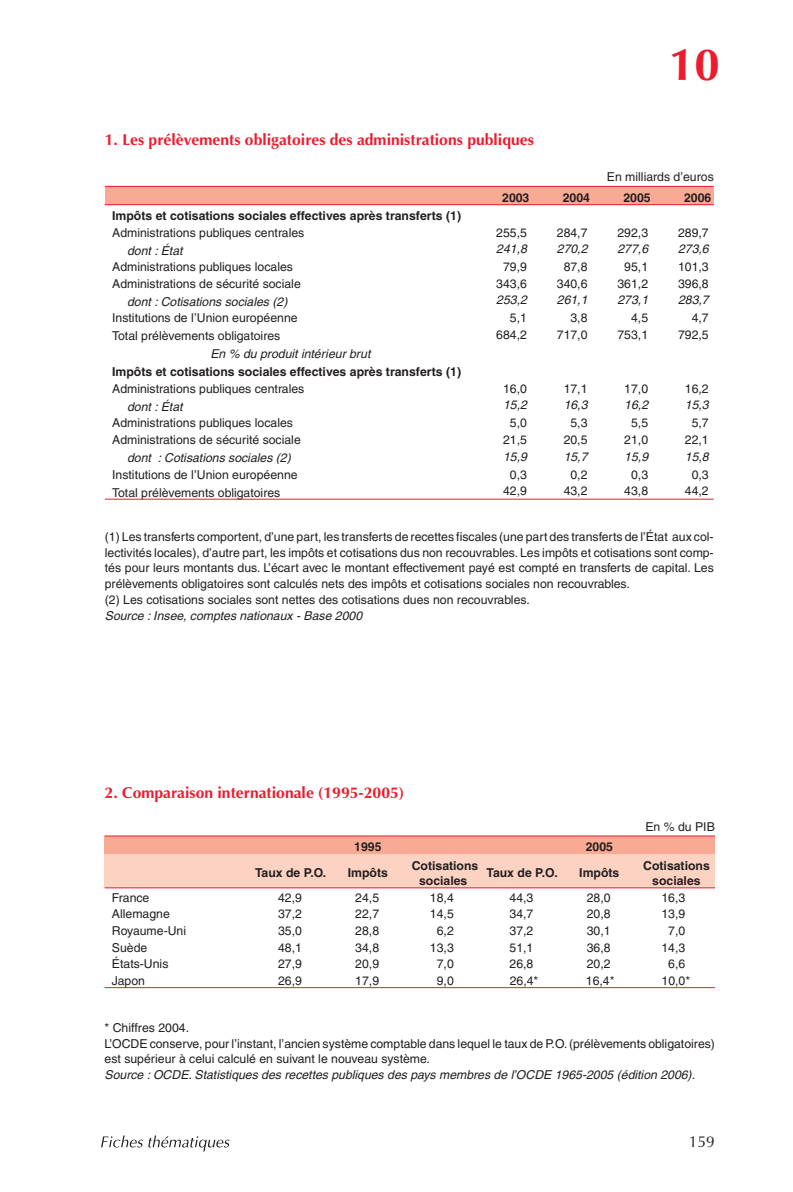
<style>
.page{position:relative;width:793px;height:1192px;background:#fff}
.page>*{position:absolute;margin:0;border:0;box-sizing:border-box;transform-origin:0 0}
.t1{font:700 45.5px "Optima";color:#ee1b2c}
.t2{font:700 15.75px "Optima";color:#ee1b2c}
.t3{font:15.75px "Optima";color:#231f20}
.t4{font:12.25px/15.8px "Helvetica";color:#231f20}
.t5{font:italic 12.25px "Helvetica";color:#231f20}
.t6{font:700 12.25px/15.2px "Helvetica";color:#231f20;text-align:center}
</style>
<div class="page">
<svg style="left:101px;top:1135px;width:129px;height:16px"></svg>
<div style="left:105px;top:186px;width:609px;height:19px;background:#f8aa94"></div>
<hr style="left:105px;top:186px;width:609px;height:1px;background:#ee1b2c">
<hr style="left:105px;top:204px;width:609px;height:1px;background:#ee1b2c">
<hr style="left:105px;top:499px;width:609px;height:1px;background:#ee1b2c">
<div style="left:105px;top:836px;width:610px;height:18px;background:#f8aa94"></div>
<div style="left:105px;top:854px;width:610px;height:34px;background:#fcd3c3"></div>
<hr style="left:105px;top:835px;width:610px;height:1px;background:#ee1b2c">
<hr style="left:105px;top:887px;width:610px;height:1px;background:#ee1b2c">
<hr style="left:105px;top:987px;width:610px;height:1px;background:#ee1b2c">
<p class="t2" style="left:105px;top:134px;width:430px">1. Les prélèvements obligatoires des administrations publiques</p>
<h1 class="t1" style="left:669px;top:46px;width:52px">10</h1>
<p class="t4" style="left:607px;top:170px;width:108px">En milliards d’euros</p>
<p class="t6" style="left:502px;top:191px;width:29px">2003</p>
<p class="t6" style="left:563px;top:191px;width:29px">2004</p>
<p class="t6" style="left:623px;top:191px;width:29px">2005</p>
<p class="t6" style="left:684px;top:191px;width:29px">2006</p>
<p class="t6" style="left:112px;top:209px;width:350px">Impôts et cotisations sociales effectives après transferts (1)</p>
<p class="t4" style="left:112px;top:226px;width:194px">Administrations publiques centrales</p>
<p class="t4" style="left:496px;top:226px;width:32px">255,5</p>
<p class="t4" style="left:557px;top:226px;width:32px">284,7</p>
<p class="t4" style="left:617px;top:226px;width:32px">292,3</p>
<p class="t4" style="left:678px;top:226px;width:32px">289,7</p>
<p class="t5" style="left:127px;top:246px;width:59px">dont : État</p>
<p class="t5" style="left:496px;top:244px;width:35px">241,8</p>
<p class="t5" style="left:557px;top:244px;width:35px">270,2</p>
<p class="t5" style="left:617px;top:244px;width:35px">277,6</p>
<p class="t5" style="left:678px;top:244px;width:35px">273,6</p>
<p class="t4" style="left:112px;top:260px;width:182px">Administrations publiques locales</p>
<p class="t4" style="left:503px;top:260px;width:25px">79,9</p>
<p class="t4" style="left:564px;top:260px;width:25px">87,8</p>
<p class="t4" style="left:624px;top:260px;width:25px">95,1</p>
<p class="t4" style="left:678px;top:260px;width:32px">101,3</p>
<p class="t4" style="left:112px;top:277px;width:190px">Administrations de sécurité sociale</p>
<p class="t4" style="left:496px;top:277px;width:32px">343,6</p>
<p class="t4" style="left:557px;top:277px;width:32px">340,6</p>
<p class="t4" style="left:617px;top:277px;width:32px">361,2</p>
<p class="t4" style="left:678px;top:277px;width:32px">396,8</p>
<p class="t5" style="left:127px;top:297px;width:164px">dont : Cotisations sociales (2)</p>
<p class="t5" style="left:496px;top:296px;width:35px">253,2</p>
<p class="t5" style="left:557px;top:296px;width:35px">261,1</p>
<p class="t5" style="left:617px;top:296px;width:35px">273,1</p>
<p class="t5" style="left:678px;top:296px;width:35px">283,7</p>
<p class="t4" style="left:112px;top:311px;width:187px">Institutions de l’Union européenne</p>
<p class="t4" style="left:510px;top:311px;width:19px">5,1</p>
<p class="t4" style="left:570px;top:311px;width:19px">3,8</p>
<p class="t4" style="left:631px;top:311px;width:19px">4,5</p>
<p class="t4" style="left:692px;top:311px;width:19px">4,7</p>
<p class="t4" style="left:112px;top:329px;width:170px">Total prélèvements obligatoires</p>
<p class="t4" style="left:496px;top:328px;width:32px">684,2</p>
<p class="t4" style="left:557px;top:328px;width:32px">717,0</p>
<p class="t4" style="left:617px;top:328px;width:32px">753,1</p>
<p class="t4" style="left:678px;top:328px;width:32px">792,5</p>
<p class="t5" style="left:210px;top:349px;width:164px">En % du produit intérieur brut</p>
<p class="t6" style="left:112px;top:365px;width:350px">Impôts et cotisations sociales effectives après transferts (1)</p>
<p class="t4" style="left:112px;top:382px;width:194px">Administrations publiques centrales</p>
<p class="t4" style="left:503px;top:382px;width:25px">16,0</p>
<p class="t4" style="left:564px;top:382px;width:25px">17,1</p>
<p class="t4" style="left:624px;top:382px;width:25px">17,0</p>
<p class="t4" style="left:685px;top:382px;width:25px">16,2</p>
<p class="t5" style="left:127px;top:402px;width:59px">dont : État</p>
<p class="t5" style="left:503px;top:401px;width:28px">15,2</p>
<p class="t5" style="left:564px;top:401px;width:28px">16,3</p>
<p class="t5" style="left:624px;top:401px;width:28px">16,2</p>
<p class="t5" style="left:685px;top:401px;width:28px">15,3</p>
<p class="t4" style="left:112px;top:416px;width:182px">Administrations publiques locales</p>
<p class="t4" style="left:510px;top:416px;width:19px">5,0</p>
<p class="t4" style="left:570px;top:416px;width:19px">5,3</p>
<p class="t4" style="left:631px;top:416px;width:19px">5,5</p>
<p class="t4" style="left:692px;top:416px;width:19px">5,7</p>
<p class="t4" style="left:112px;top:433px;width:190px">Administrations de sécurité sociale</p>
<p class="t4" style="left:503px;top:433px;width:25px">21,5</p>
<p class="t4" style="left:564px;top:433px;width:25px">20,5</p>
<p class="t4" style="left:624px;top:433px;width:25px">21,0</p>
<p class="t4" style="left:685px;top:433px;width:25px">22,1</p>
<p class="t5" style="left:127px;top:453px;width:168px">dont : Cotisations sociales (2)</p>
<p class="t5" style="left:503px;top:452px;width:28px">15,9</p>
<p class="t5" style="left:564px;top:452px;width:28px">15,7</p>
<p class="t5" style="left:624px;top:452px;width:28px">15,9</p>
<p class="t5" style="left:685px;top:452px;width:28px">15,8</p>
<p class="t4" style="left:112px;top:468px;width:187px">Institutions de l’Union européenne</p>
<p class="t4" style="left:510px;top:468px;width:19px">0,3</p>
<p class="t4" style="left:570px;top:468px;width:19px">0,2</p>
<p class="t4" style="left:631px;top:468px;width:19px">0,3</p>
<p class="t4" style="left:692px;top:468px;width:19px">0,3</p>
<p class="t4" style="left:112px;top:485px;width:170px">Total prélèvements obligatoires</p>
<p class="t4" style="left:503px;top:484px;width:25px">42,9</p>
<p class="t4" style="left:564px;top:484px;width:25px">43,2</p>
<p class="t4" style="left:624px;top:484px;width:25px">43,8</p>
<p class="t4" style="left:685px;top:484px;width:25px">44,2</p>
<p class="t4" style="left:105px;top:530px;width:610px">(1) Les transferts comportent, d’une part, les transferts de recettes fiscales (une part des transferts de l’État aux col&shy;lectivités locales), d’autre part, les impôts et cotisations dus non recouvrables. Les impôts et cotisations sont comp&shy;tés pour leurs montants dus. L’écart avec le montant effectivement payé est compté en transferts de capital. Les prélèvements obligatoires sont calculés nets des impôts et cotisations sociales non recouvrables.<br>(2) Les cotisations sociales sont nettes des cotisations dues non recouvrables.</p>
<p class="t5" style="left:105px;top:611px;width:261px">Source : Insee, comptes nationaux - Base 2000</p>
<p class="t2" style="left:105px;top:786px;width:301px">2. Comparaison internationale (1995-2005)</p>
<p class="t6" style="left:354px;top:840px;width:29px">1995</p>
<p class="t6" style="left:586px;top:840px;width:29px">2005</p>
<p class="t4" style="left:645px;top:820px;width:71px">En % du PIB</p>
<p class="t6" style="left:255px;top:866px;width:73px">Taux de P.O.</p>
<p class="t6" style="left:348px;top:866px;width:42px">Impôts</p>
<p class="t6" style="left:412px;top:859px;width:68px">Cotisations sociales</p>
<p class="t6" style="left:486px;top:866px;width:73px">Taux de P.O.</p>
<p class="t6" style="left:579px;top:866px;width:42px">Impôts</p>
<p class="t6" style="left:643px;top:859px;width:68px">Cotisations sociales</p>
<p class="t4" style="left:112px;top:891px;width:39px">France</p>
<p class="t4" style="left:278px;top:891px;width:25px">42,9</p>
<p class="t4" style="left:355px;top:891px;width:25px">24,5</p>
<p class="t4" style="left:430px;top:891px;width:25px">18,4</p>
<p class="t4" style="left:509px;top:891px;width:25px">44,3</p>
<p class="t4" style="left:587px;top:891px;width:25px">28,0</p>
<p class="t4" style="left:661px;top:891px;width:25px">16,3</p>
<p class="t4" style="left:112px;top:907px;width:59px">Allemagne</p>
<p class="t4" style="left:278px;top:907px;width:25px">37,2</p>
<p class="t4" style="left:355px;top:907px;width:25px">22,7</p>
<p class="t4" style="left:430px;top:907px;width:25px">14,5</p>
<p class="t4" style="left:509px;top:907px;width:25px">34,7</p>
<p class="t4" style="left:587px;top:907px;width:25px">20,8</p>
<p class="t4" style="left:661px;top:907px;width:25px">13,9</p>
<p class="t4" style="left:112px;top:924px;width:76px">Royaume-Uni</p>
<p class="t4" style="left:278px;top:924px;width:25px">35,0</p>
<p class="t4" style="left:355px;top:924px;width:25px">28,8</p>
<p class="t4" style="left:437px;top:924px;width:19px">6,2</p>
<p class="t4" style="left:509px;top:924px;width:25px">37,2</p>
<p class="t4" style="left:587px;top:924px;width:25px">30,1</p>
<p class="t4" style="left:668px;top:924px;width:19px">7,0</p>
<p class="t4" style="left:112px;top:941px;width:37px">Suède</p>
<p class="t4" style="left:278px;top:941px;width:25px">48,1</p>
<p class="t4" style="left:355px;top:941px;width:25px">34,8</p>
<p class="t4" style="left:430px;top:941px;width:25px">13,3</p>
<p class="t4" style="left:509px;top:941px;width:25px">51,1</p>
<p class="t4" style="left:587px;top:941px;width:25px">36,8</p>
<p class="t4" style="left:661px;top:941px;width:25px">14,3</p>
<p class="t4" style="left:112px;top:957px;width:58px">États-Unis</p>
<p class="t4" style="left:278px;top:957px;width:25px">27,9</p>
<p class="t4" style="left:355px;top:957px;width:25px">20,9</p>
<p class="t4" style="left:437px;top:957px;width:19px">7,0</p>
<p class="t4" style="left:509px;top:957px;width:25px">26,8</p>
<p class="t4" style="left:587px;top:957px;width:25px">20,2</p>
<p class="t4" style="left:668px;top:957px;width:19px">6,6</p>
<p class="t4" style="left:112px;top:974px;width:35px">Japon</p>
<p class="t4" style="left:278px;top:974px;width:25px">26,9</p>
<p class="t4" style="left:355px;top:974px;width:25px">17,9</p>
<p class="t4" style="left:437px;top:974px;width:19px">9,0</p>
<p class="t4" style="left:510px;top:974px;width:30px">26,4*</p>
<p class="t4" style="left:586px;top:974px;width:30px">16,4*</p>
<p class="t4" style="left:661px;top:974px;width:30px">10,0*</p>
<p class="t4" style="left:105px;top:1021px;width:612px">* Chiffres 2004.<br>L’OCDE conserve, pour l’instant, l’ancien système comptable dans lequel le taux de P.O.(prélèvements obligatoires) est supérieur à celui calculé en suivant le nouveau système.</p>
<p class="t5" style="left:105px;top:1070px;width:594px">Source : OCDE. Statistiques des recettes publiques des pays membres de l’OCDE 1965-2005 (édition 2006).</p>
<p class="t3" style="left:688px;top:1135px;width:28px">159</p>
</div>
